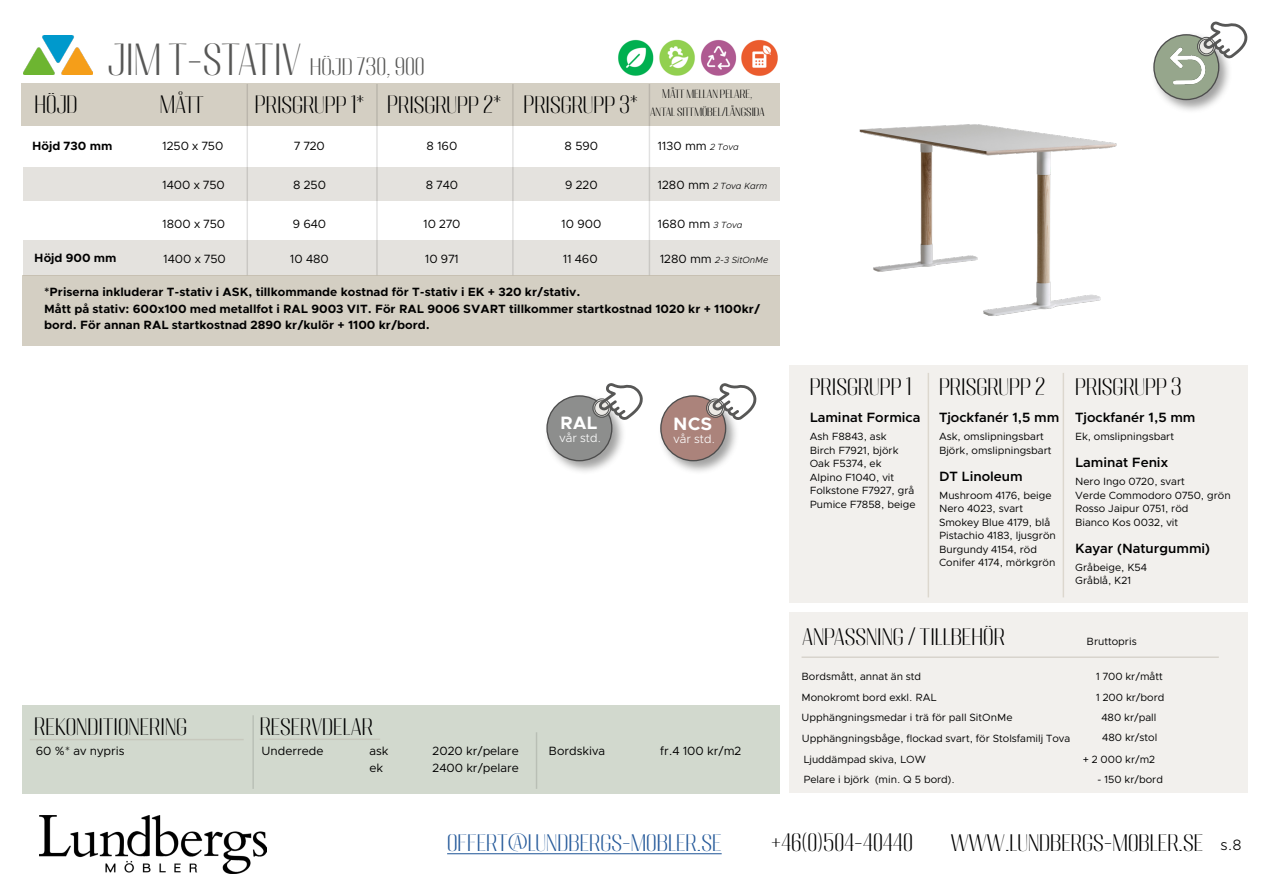
<style>
.page{position:relative;width:1263px;height:893px;background:#fff}
.page>*{position:absolute;margin:0;border:0;box-sizing:border-box;transform-origin:0 0}
.t1{font:300 37.5px "Migha";color:#575756}
.t2{font:300 21px "Migha";color:#000}
.t3{font:300 21px "Migha";color:#275b9b}
.t4{font:700 18px "Clarity City";color:#fff}
.t5{font:600 13.5px "Clarity City";color:#000}
.t6{font:700 12px/16.5px "Clarity City";color:#000}
.t7{font:12px/16.5px "Clarity City";color:#000}
.t8{font:300 12px "Clarity City";color:#fff}
.t9{font:10.5px/13.5px "Clarity City";color:#000}
.t10{font:300 10.5px/18px "Migha";color:#000;text-align:center}
.t11{font:italic 300 9px "Clarity City";color:#000}
.s1{font-size:21px}
.s2{font-weight:300;font-style:italic;font-size:9px}
.s3{font-weight:400;font-style:normal;font-size:12px}
.s4{font-family:"Clarity City";font-size:15px}
</style>
<div class="page">
<div style="left:23px;top:241px;width:756px;height:35px;background:#e4e2de"></div>
<div style="left:21px;top:83px;width:758px;height:43px;background:#d4cfc3"></div>
<div style="left:23px;top:167px;width:756px;height:34px;background:#e4e2de"></div>
<hr style="left:247px;top:84px;width:1px;height:191px;background:#000">
<hr style="left:376px;top:84px;width:2px;height:191px;background:#000">
<hr style="left:512px;top:84px;width:2px;height:191px;background:#000">
<hr style="left:649px;top:84px;width:1px;height:191px;background:#000">
<div style="left:22px;top:705px;width:757px;height:89px;background:#d2d9ce"></div>
<hr style="left:30px;top:739px;width:214px;height:1px;background:#bdb8ad">
<hr style="left:252px;top:715px;width:2px;height:74px;background:#000">
<hr style="left:260px;top:738px;width:120px;height:2px;background:#bdb8ad">
<div style="left:789px;top:612px;width:459px;height:181px;background:#f2f0ed"></div>
<hr style="left:801px;top:656px;width:418px;height:2px;background:#bdb8ad">
<hr style="left:536px;top:732px;width:1px;height:57px;background:#000">
<img style="left:23px;top:36px;width:69px;height:39px">
<img style="left:618px;top:39px;width:160px;height:37px">
<div style="left:22px;top:275px;width:757px;height:71px;background:#d4cfc3"></div>
<hr style="left:447px;top:853px;width:275px;height:1px;background:#275b9b">
<img style="left:39px;top:816px;width:228px;height:57px">
<img style="left:859px;top:124px;width:258px;height:192px">
<div style="left:789px;top:365px;width:459px;height:237px;background:#f2f0ed"></div>
<hr style="left:1063px;top:373px;width:1px;height:224px;background:#aa9f87">
<hr style="left:928px;top:373px;width:1px;height:224px;background:#aa9f87">
<div style="left:544px;top:393px;width:82px;height:82px;background:#575756;opacity:.8"></div>
<div style="left:547px;top:396px;width:65px;height:65px;background:#8d8e8d;border-radius:50%"></div>
<div style="left:546px;top:395px;width:66px;height:66px;border:1px solid #000;border-radius:50%"></div>
<div style="left:658px;top:393px;width:82px;height:82px;background:#575756;opacity:.8"></div>
<div style="left:661px;top:396px;width:65px;height:65px;background:#ab837b;border-radius:50%"></div>
<div style="left:660px;top:395px;width:66px;height:66px;border:1px solid #000;border-radius:50%"></div>
<div style="left:1151px;top:31px;width:82px;height:83px;background:#575756;opacity:.8"></div>
<svg style="left:1154px;top:35px;width:65px;height:65px"></svg>
<div style="left:1153px;top:34px;width:66px;height:66px;border:1px solid #000;border-radius:50%"></div>
<img style="left:1163px;top:42px;width:48px;height:46px">
<svg style="left:591px;top:393px;width:35px;height:36px"></svg>
<svg style="left:704px;top:393px;width:36px;height:36px"></svg>
<svg style="left:1195px;top:31px;width:38px;height:36px"></svg>
<h1 class="t1" style="left:108px;top:34px;width:318px">JIM T-STATIV <span class="s1">HÖJD 730, 900</span></h1>
<h2 class="t2" style="left:35px;top:91px;width:45px">HÖJD</h2>
<h2 class="t2" style="left:160px;top:90px;width:46px">MÅTT</h2>
<h2 class="t2" style="left:255px;top:90px;width:385px">PRISGRUPP 1* PRISGRUPP 2* PRISGRUPP 3*</h2>
<p class="t7" style="left:163px;top:138px;width:62px">1250 x 750</p>
<p class="t7" style="left:163px;top:177px;width:64px">1400 x 750</p>
<p class="t7" style="left:163px;top:216px;width:64px">1800 x 750</p>
<p class="t6" style="left:32px;top:138px;width:82px">Höjd 730 mm</p>
<p class="t7" style="left:294px;top:138px;width:32px">7 720</p>
<p class="t7" style="left:293px;top:177px;width:34px">8 250</p>
<p class="t7" style="left:293px;top:216px;width:35px">9 640</p>
<p class="t7" style="left:427px;top:138px;width:32px">8 160</p>
<p class="t7" style="left:426px;top:177px;width:34px">8 740</p>
<p class="t7" style="left:423px;top:216px;width:39px">10 270</p>
<p class="t7" style="left:565px;top:138px;width:35px">8 590</p>
<p class="t7" style="left:565px;top:177px;width:34px">9 220</p>
<p class="t7" style="left:561px;top:216px;width:41px">10 900</p>
<p class="t10" style="left:650px;top:84px;width:116px">MÅTT MELLAN PELARE,<br>ANTAL SITTMÖBEL/LÅNGSIDA</p>
<p class="t7" style="left:658px;top:138px;width:82px">1130 mm <span class="s2">2 Tova</span></p>
<p class="t11" style="left:658px;top:181px;width:111px"><span class="s3">1280 mm</span> 2 Tova Karm</p>
<p class="t7" style="left:658px;top:216px;width:86px">1680 mm <span class="s2">3 Tova</span></p>
<p class="t6" style="left:34px;top:250px;width:84px">Höjd 900 mm</p>
<p class="t7" style="left:164px;top:250px;width:64px">1400 x 750</p>
<p class="t7" style="left:290px;top:250px;width:40px">10 480</p>
<p class="t7" style="left:425px;top:251px;width:35px">10 971</p>
<p class="t7" style="left:563px;top:251px;width:36px">11 460</p>
<p class="t11" style="left:660px;top:254px;width:110px"><span class="s3">1280 mm</span> 2-3 SitOnMe</p>
<p class="t6" style="left:44px;top:284px;width:717px">*Priserna inkluderar T-stativ i ASK, tillkommande kostnad för T-stativ i EK + 320 kr/stativ.<br>Mått på stativ: 600x100 med metallfot i RAL 9003 VIT. För RAL 9006 SVART tillkommer startkostnad 1020 kr + 1100kr/ bord. För annan RAL startkostnad 2890 kr/kulör + 1100 kr/bord.</p>
<h3 class="t4" style="left:560px;top:411px;width:39px">RAL</h3>
<p class="t8" style="left:559px;top:430px;width:43px">vår std.</p>
<h3 class="t4" style="left:673px;top:413px;width:40px">NCS</h3>
<p class="t8" style="left:673px;top:432px;width:43px">vår std.</p>
<h2 class="t2" style="left:34px;top:713px;width:154px">REKONDITIONERING</h2>
<h2 class="t2" style="left:260px;top:712px;width:115px">RESERVDELAR</h2>
<p class="t7" style="left:261px;top:743px;width:64px">Underrede</p>
<p class="t7" style="left:369px;top:743px;width:21px">ask ek</p>
<p class="t7" style="left:433px;top:743px;width:88px">2020 kr/pelare<br>2400 kr/pelare</p>
<p class="t7" style="left:549px;top:742px;width:58px">Bordskiva</p>
<p class="t7" style="left:660px;top:742px;width:83px">fr.4 100 kr/m2</p>
<p class="t7" style="left:36px;top:743px;width:90px">60 %* av nypris</p>
<h2 class="t2" style="left:810px;top:373px;width:103px">PRISGRUPP 1</h2>
<p class="t5" style="left:810px;top:409px;width:112px">Laminat Formica</p>
<p class="t9" style="left:810px;top:430px;width:107px">Ash F8843, ask<br>Birch F7921, björk<br>Oak F5374, ek<br>Alpino F1040, vit<br>Folkstone F7927, grå<br>Pumice F7858, beige</p>
<h2 class="t2" style="left:939px;top:373px;width:108px">PRISGRUPP 2</h2>
<p class="t5" style="left:939px;top:409px;width:122px">Tjockfanér 1,5 mm</p>
<p class="t9" style="left:939px;top:430px;width:114px">Ask, omslipningsbart<br>Björk, omslipningsbart</p>
<p class="t5" style="left:939px;top:468px;width:85px">DT Linoleum</p>
<p class="t9" style="left:939px;top:488px;width:118px">Mushroom 4176, beige<br>Nero 4023, svart<br>Smokey Blue 4179, blå<br>Pistachio 4183, ljusgrön<br>Burgundy 4154, röd<br>Conifer 4174, mörkgrön</p>
<h2 class="t2" style="left:1075px;top:373px;width:108px">PRISGRUPP 3</h2>
<p class="t5" style="left:1075px;top:409px;width:122px">Tjockfanér 1,5 mm</p>
<p class="t9" style="left:1075px;top:430px;width:100px">Ek, omslipningsbart</p>
<p class="t5" style="left:1075px;top:454px;width:94px">Laminat Fenix</p>
<p class="t9" style="left:1075px;top:475px;width:157px">Nero Ingo 0720, svart<br>Verde Commodoro 0750, grön<br>Rosso Jaipur 0751, röd<br>Bianco Kos 0032, vit</p>
<p class="t5" style="left:1075px;top:540px;width:136px">Kayar (Naturgummi)</p>
<p class="t9" style="left:1075px;top:560px;width:73px">Gråbeige, K54<br>Gråblå, K21</p>
<h2 class="t2" style="left:802px;top:622px;width:204px">ANPASSNING / TILLBEHÖR</h2>
<p class="t9" style="left:1087px;top:634px;width:52px">Bruttopris</p>
<p class="t9" style="left:801px;top:670px;width:121px">Bordsmått, annat än std</p>
<p class="t9" style="left:1096px;top:670px;width:68px">1 700 kr/mått</p>
<p class="t9" style="left:801px;top:690px;width:137px">Monokromt bord exkl. RAL</p>
<p class="t9" style="left:1096px;top:691px;width:70px">1 200 kr/bord</p>
<p class="t9" style="left:801px;top:711px;width:212px">Upphängningsmedar i trä för pall SitOnMe</p>
<p class="t9" style="left:1101px;top:711px;width:57px">480 kr/pall</p>
<p class="t9" style="left:802px;top:732px;width:270px">Upphängningsbåge, flockad svart, för Stolsfamilj Tova</p>
<p class="t9" style="left:1102px;top:731px;width:57px">480 kr/stol</p>
<p class="t9" style="left:803px;top:753px;width:124px">Ljuddämpad skiva, LOW</p>
<p class="t9" style="left:1083px;top:753px;width:74px">+ 2 000 kr/m2</p>
<p class="t9" style="left:803px;top:773px;width:153px">Pelare i björk (min. Q 5 bord).</p>
<p class="t9" style="left:1097px;top:773px;width:68px">- 150 kr/bord</p>
<h2 class="t3" style="left:447px;top:828px;width:276px">OFFERT@LUNDBERGS-MOBLER.SE</h2>
<h2 class="t2" style="left:771px;top:828px;width:143px">+46(0)504-40440</h2>
<h2 class="t2" style="left:951px;top:828px;width:292px">WWW.LUNDBERGS-MOBLER.SE <span class="s4">s.8</span></h2>
</div>
